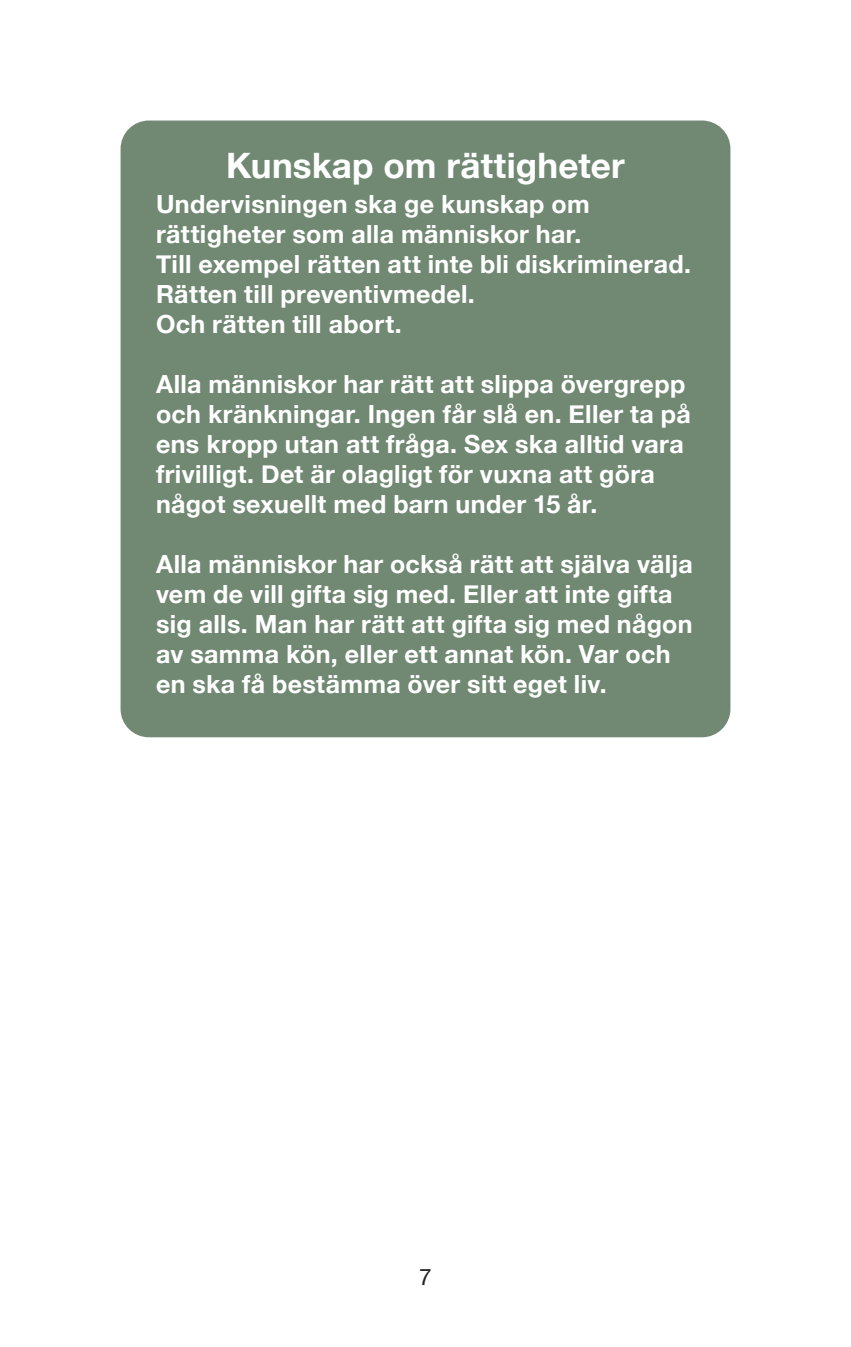
<style>
.page{position:relative;width:851px;height:1347px;background:#fff}
.page>*{position:absolute;margin:0;border:0;box-sizing:border-box;transform-origin:0 0}
.t1{font:700 35px "Helvetica Neue";letter-spacing:.005em;color:#fff}
.t2{font:700 25px/30px "Helvetica Neue";letter-spacing:.015em;color:#fff}
.t3{font:22.5px "Helvetica Neue";color:#231f20}
</style>
<div class="page">
<div style="left:120px;top:120px;width:610px;height:617px;background:#718973;border-radius:28px"></div>
<h1 class="t1" style="left:226px;top:138px;width:400px">Kunskap om rättigheter</h1>
<p class="t2" style="left:156px;top:189px;width:536px">Undervisningen ska ge kunskap om rättigheter som alla människor har.<br>Till exempel rätten att inte bli diskriminerad.<br>Rätten till preventivmedel.<br>Och rätten till abort.</p>
<p class="t2" style="left:156px;top:369px;width:536px">Alla människor har rätt att slippa övergrepp och kränkningar. Ingen får slå en. Eller ta på ens kropp utan att fråga. Sex ska alltid vara frivilligt. Det är olagligt för vuxna att göra något sexuellt med barn under 15 år.</p>
<p class="t2" style="left:156px;top:549px;width:538px">Alla människor har också rätt att själva välja vem de vill gifta sig med. Eller att inte gifta sig alls. Man har rätt att gifta sig med någon av samma kön, eller ett annat kön. Var och en ska få bestämma över sitt eget liv.</p>
<p class="t3" style="left:419px;top:1260px;width:14px">7</p>
</div>
